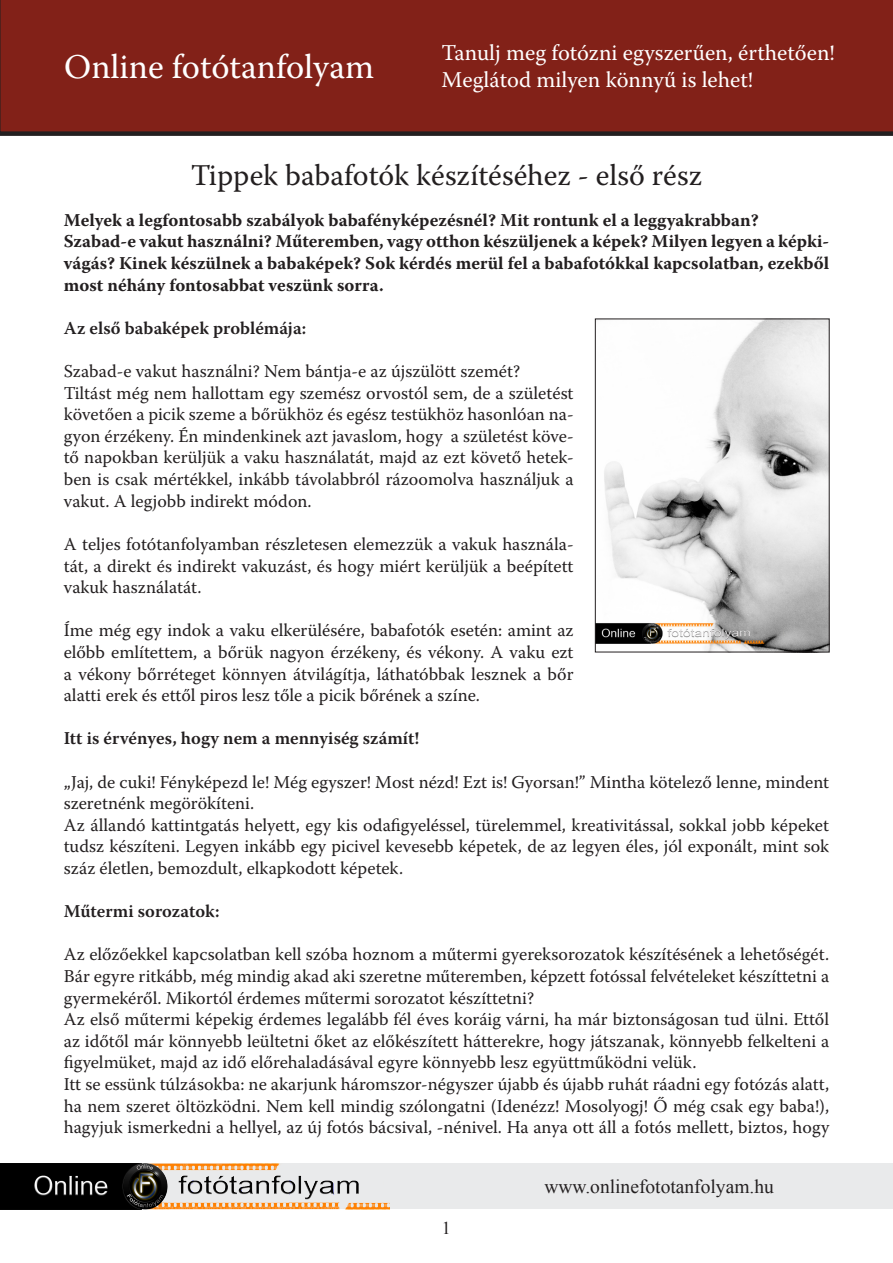
<style>
.page{position:relative;width:893px;height:1263px;background:#fff}
.page>*{position:absolute;margin:0;border:0;box-sizing:border-box;transform-origin:0 0}
.t1{font:34.5px "Warnock Pro";color:#fff}
.t2{font:30px "Warnock Pro";color:#231f20}
.t3{font:22.5px/27px "Warnock Pro";color:#fff}
.t4{font:19.5px "Times New Roman";color:#231f20}
.t5{font:18px/21.6px "Warnock Pro";color:#231f20;text-align:justify}
.t6{font:700 18px/21.6px "Warnock Pro";color:#231f20;text-align:justify}
.t7{font:600 18px "Warnock Pro";color:#231f20}
.t8{font:18px "Times New Roman";color:#231f20}
</style>
<div class="page">
<div style="left:0;top:0;width:893px;height:136px;background:#822118"></div>
<div style="left:0;top:1163px;width:893px;height:46px;background:#e9eaeb"></div>
<img style="left:0;top:1163px;width:390px;height:46px">
<img style="left:597px;top:321px;width:231px;height:329px">
<div style="left:595px;top:319px;width:235px;height:333px;border:1px solid #231f20"></div>
<p class="t1" style="left:64px;top:46px;width:311px">Online fotótanfolyam</p>
<p class="t3" style="left:441px;top:39px;width:395px">Tanulj meg fotózni egyszerűen, érthetően!<br>Meglátod milyen könnyű is lehet!</p>
<p class="t2" style="left:191px;top:157px;width:513px">Tippek babafotók készítéséhez - első rész</p>
<p class="t6" style="left:64px;top:209px;width:697px">Melyek a legfontosabb szabályok babafényképezésnél? Mit rontunk el a leggyakrabban?</p>
<p class="t6" style="left:64px;top:230px;width:767px">Szabad-e vakut használni? Műteremben, vagy otthon készüljenek a képek? Milyen legyen a képki&shy;vágás? Kinek készülnek a babaképek? Sok kérdés merül fel a babafotókkal kapcsolatban, ezekből most néhány fontosabbat veszünk sorra.</p>
<p class="t7" style="left:64px;top:317px;width:244px">Az első babaképek problémája:</p>
<p class="t5" style="left:64px;top:360px;width:458px">Szabad-e vakut használni? Nem bántja-e az újszülött szemét?</p>
<p class="t5" style="left:64px;top:382px;width:511px">Tiltást még nem hallottam egy szemész orvostól sem, de a születést követően a picik szeme a bőrükhöz és egész testükhöz hasonlóan na&shy;gyon érzékeny. Én mindenkinek azt javaslom, hogy a születést köve&shy;tő napokban kerüljük a vaku használatát, majd az ezt követő hetek&shy;ben is csak mértékkel, inkább távolabbról rázoomolva használjuk a vakut. A legjobb indirekt módon.</p>
<p class="t5" style="left:64px;top:533px;width:511px">A teljes fotótanfolyamban részletesen elemezzük a vakuk használa&shy;tát, a direkt és indirekt vakuzást, és hogy miért kerüljük a beépített vakuk használatát.</p>
<p class="t5" style="left:64px;top:619px;width:511px">Íme még egy indok a vaku elkerülésére, babafotók esetén: amint az előbb említettem, a bőrük nagyon érzékeny, és vékony. A vaku ezt a vékony bőrréteget könnyen átvilágítja, láthatóbbak lesznek a bőr alatti erek és ettől piros lesz tőle a picik bőrének a színe.</p>
<p class="t7" style="left:64px;top:727px;width:357px">Itt is érvényes, hogy nem a mennyiség számít!</p>
<p class="t5" style="left:64px;top:770px;width:767px">„Jaj, de cuki! Fényképezd le! Még egyszer! Most nézd! Ezt is! Gyorsan!” Mintha kötelező lenne, mindent szeretnénk megörökíteni.</p>
<p class="t5" style="left:64px;top:814px;width:767px">Az állandó kattintgatás helyett, egy kis odafigyeléssel, türelemmel, kreativitással, sokkal jobb képeket tudsz készíteni. Legyen inkább egy picivel kevesebb képetek, de az legyen éles, jól exponált, mint sok száz életlen, bemozdult, elkapkodott képetek.</p>
<p class="t7" style="left:64px;top:900px;width:157px">Műtermi sorozatok:</p>
<p class="t5" style="left:64px;top:943px;width:767px">Az előzőekkel kapcsolatban kell szóba hoznom a műtermi gyereksorozatok készítésének a lehetőségét.<br>Bár egyre ritkább, még mindig akad aki szeretne műteremben, képzett fotóssal felvételeket készíttetni a gyermekéről. Mikortól érdemes műtermi sorozatot készíttetni?</p>
<p class="t5" style="left:64px;top:1008px;width:767px">Az első műtermi képekig érdemes legalább fél éves koráig várni, ha már biztonságosan tud ülni. Ettől az időtől már könnyebb leültetni őket az előkészített hátterekre, hogy játszanak, könnyebb felkelteni a figyelmüket, majd az idő előrehaladásával egyre könnyebb lesz együttműködni velük.</p>
<p class="t5" style="left:64px;top:1073px;width:767px">Itt se essünk túlzásokba: ne akarjunk háromszor-négyszer újabb és újabb ruhát ráadni egy fotózás alatt, ha nem szeret öltözködni. Nem kell mindig szólongatni (Idenézz! Mosolyogj! Ő még csak egy baba!), hagyjuk ismerkedni a hellyel, az új fotós bácsival, -nénivel. Ha anya ott áll a fotós mellett, biztos, hogy</p>
<p class="t8" style="left:442px;top:1216px;width:10px">1</p>
<p class="t4" style="left:544px;top:1173px;width:231px">www.onlinefototanfolyam.hu</p>
</div>
